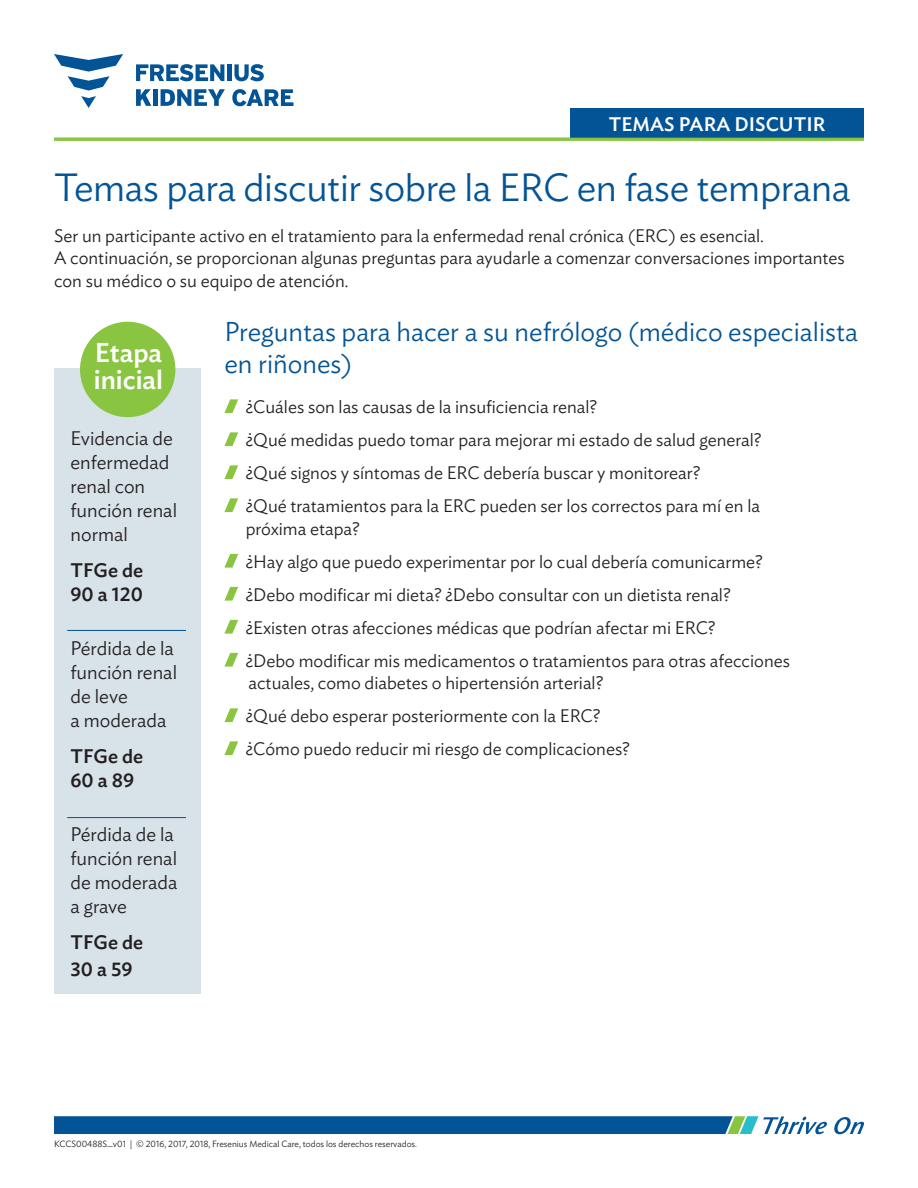
<style>
.page{position:relative;width:918px;height:1188px;background:#fff}
.page>*{position:absolute;margin:0;border:0;box-sizing:border-box;transform-origin:0 0}
.t1{font:300 39px "Ideal Sans";letter-spacing:-.01em;color:#035496}
.t2{font:300 27px/31.5px "Ideal Sans";color:#035496}
.Sub_Bullet{font:500 27px/27px "Ideal Sans";color:#fff}
.Sub_Bullet-2{font:300 19.5px/24px "Ideal Sans";color:#231f20}
.Sub_Bullet-3{font:500 19.5px/24px "Ideal Sans";color:#231f20}
.Eyebrow{font:500 19.5px "Ideal Sans";color:#fff}
.Body{font:300 18px/22.5px "Ideal Sans";color:#231f20}
.Sub_Bullet-4{font:300 18px/22.5px "Ideal Sans";color:#231f20}
.t3{font:500 18px "Ideal Sans";color:#fff}
.Copyright{font:300 9px "Ideal Sans";color:#231f20}
</style>
<div class="page">
<svg style="left:54px;top:54px;width:69px;height:54px"></svg>
<svg style="left:136px;top:64px;width:88px;height:17px"></svg>
<div style="left:227px;top:64px;width:5px;height:17px;background:#035496"></div>
<svg style="left:234px;top:64px;width:30px;height:17px"></svg>
<svg style="left:232px;top:89px;width:62px;height:17px"></svg>
<svg style="left:136px;top:89px;width:15px;height:17px"></svg>
<hr style="left:153px;top:89px;width:4px;height:17px;background:#035496">
<svg style="left:161px;top:89px;width:64px;height:17px"></svg>
<svg style="left:834px;top:1117px;width:30px;height:17px"></svg>
<svg style="left:54px;top:1116px;width:773px;height:18px;background:#1a659e"></svg>
<div style="left:55px;top:369px;width:146px;height:625px;background:#d8e2e9"></div>
<div style="left:571px;top:108px;width:293px;height:30px;background:#035496"></div>
<hr style="left:54px;top:138px;width:810px;height:3px;background:#89c541">
<div style="left:80px;top:322px;width:95px;height:95px;background:#89c541;border-radius:50%"></div>
<svg style="left:224px;top:399px;width:14px;height:14px"></svg>
<svg style="left:224px;top:432px;width:14px;height:14px"></svg>
<svg style="left:224px;top:465px;width:14px;height:14px"></svg>
<svg style="left:224px;top:498px;width:14px;height:14px"></svg>
<svg style="left:224px;top:554px;width:14px;height:14px"></svg>
<svg style="left:224px;top:587px;width:14px;height:14px"></svg>
<svg style="left:224px;top:620px;width:14px;height:14px"></svg>
<svg style="left:224px;top:653px;width:14px;height:14px"></svg>
<svg style="left:224px;top:708px;width:14px;height:14px"></svg>
<svg style="left:224px;top:741px;width:14px;height:14px"></svg>
<hr style="left:67px;top:630px;width:119px;height:1px;background:#035496">
<hr style="left:67px;top:817px;width:119px;height:1px;background:#035496">
<p class="t3" style="left:652px;top:110px;width:209px">TEXTO DE ANTETÍTULO</p>
<p class="Eyebrow" style="left:609px;top:109px;width:218px">TEMAS PARA DISCUTIR</p>
<h1 class="t1" style="left:54px;top:158px;width:798px">Temas para discutir sobre la ERC en fase temprana</h1>
<p class="Sub_Bullet-4" style="left:54px;top:223px;width:792px">Ser un participante activo en el tratamiento para la enfermedad renal crónica (ERC) es esencial.<br>A continuación, se proporcionan algunas preguntas para ayudarle a comenzar conversaciones importantes con su médico o su equipo de atención.</p>
<p class="Sub_Bullet" style="left:94px;top:337px;width:71px">Etapa inicial</p>
<p class="Sub_Bullet-2" style="left:70px;top:425px;width:108px">Evidencia de enfermedad renal con función renal normal</p>
<p class="Sub_Bullet-3" style="left:70px;top:557px;width:74px">TFGe de<br>90 a 120</p>
<p class="Sub_Bullet-2" style="left:70px;top:635px;width:108px">Pérdida de la función renal de leve<br>a moderada</p>
<p class="Sub_Bullet-3" style="left:70px;top:743px;width:74px">TFGe de<br>60 a 89</p>
<p class="Sub_Bullet-2" style="left:70px;top:821px;width:108px">Pérdida de la función renal de moderada a grave</p>
<p class="Sub_Bullet-3" style="left:70px;top:928px;width:74px;line-height:27px">TFGe de<br>30 a 59</p>
<h2 class="t2" style="left:224px;top:314px;width:635px">Preguntas para hacer a su nefrólogo (médico especialista en riñones)</h2>
<p class="Body" style="left:246px;top:394px;width:353px">¿Cuáles son las causas de la insuficiencia renal?</p>
<p class="Body" style="left:246px;top:427px;width:517px">¿Qué medidas puedo tomar para mejorar mi estado de salud general?</p>
<p class="Body" style="left:246px;top:460px;width:456px">¿Qué signos y síntomas de ERC debería buscar y monitorear?</p>
<p class="Body" style="left:246px;top:493px;width:516px">¿Qué tratamientos para la ERC pueden ser los correctos para mí en la próxima etapa?</p>
<p class="Body" style="left:246px;top:549px;width:519px">¿Hay algo que puedo experimentar por lo cual debería comunicarme?</p>
<p class="Body" style="left:246px;top:582px;width:486px">¿Debo modificar mi dieta? ¿Debo consultar con un dietista renal?</p>
<p class="Body" style="left:246px;top:615px;width:471px">¿Existen otras afecciones médicas que podrían afectar mi ERC?</p>
<p class="Body" style="left:246px;top:648px;width:546px">¿Debo modificar mis medicamentos o tratamientos para otras afecciones actuales, como diabetes o hipertensión arterial?</p>
<p class="Body" style="left:246px;top:703px;width:356px">¿Qué debo esperar posteriormente con la ERC?</p>
<p class="Body" style="left:246px;top:736px;width:386px">¿Cómo puedo reducir mi riesgo de complicaciones?</p>
<p class="Copyright" style="left:54px;top:1137px;width:365px">KCCS00488S_v01 | © 2016, 2017, 2018, Fresenius Medical Care, todos los derechos reservados.</p>
</div>
